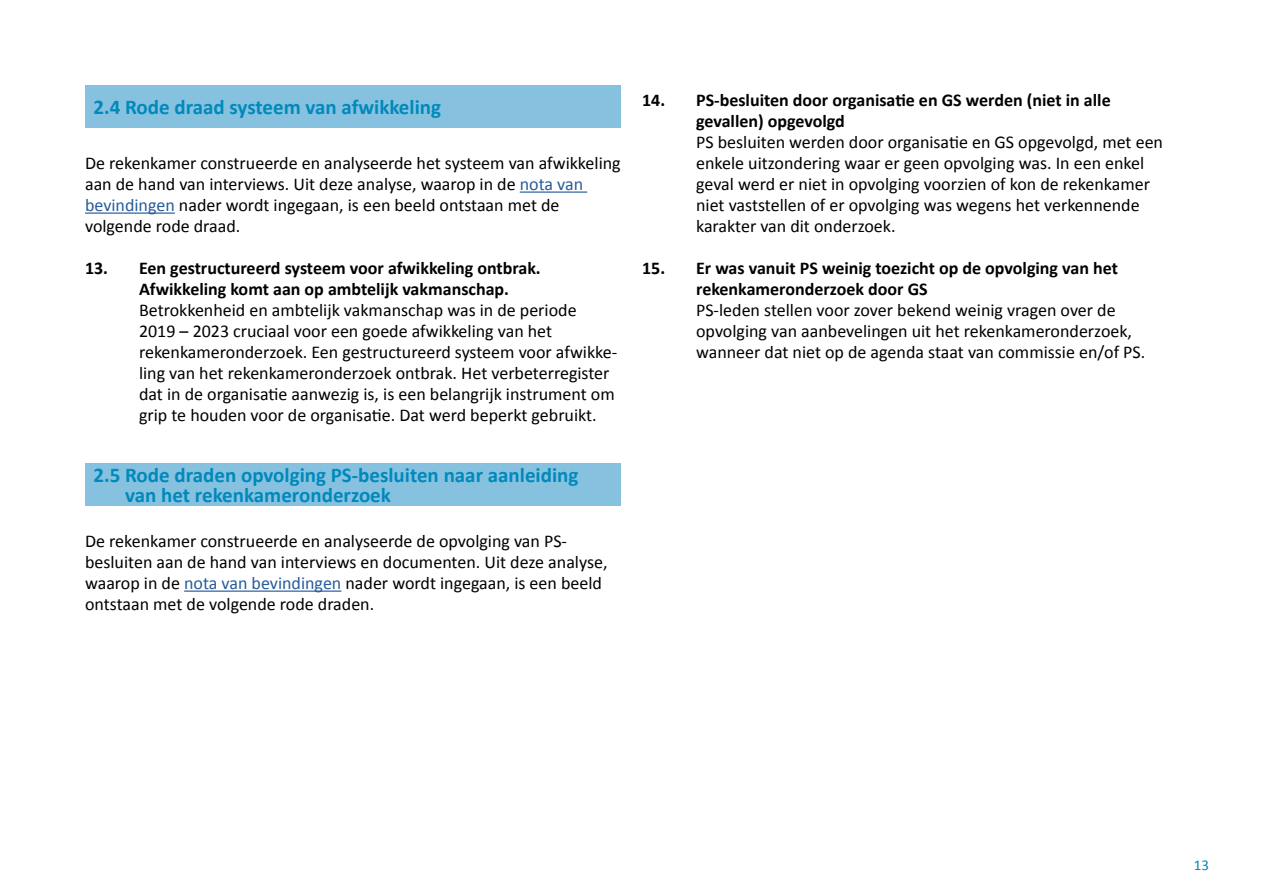
<style>
.page{position:relative;width:1263px;height:893px;background:#fff}
.page>*{position:absolute;margin:0;border:0;box-sizing:border-box;transform-origin:0 0}
.t1{font:700 21px/19.5px "Calibri";color:#0089bb}
.t2{font:18px/21px "Calibri";color:#000}
.t3{font:700 18px/21px "Calibri";color:#000}
.t4{font:18px "Calibri Bold 2";color:#000}
.t5{font:15px "Calibri";color:#0089bb}
.s1{font-family:"Calibri 2";color:#275b9b}
.s2{color:#275b9b}
</style>
<div class="page">
<div style="left:85px;top:463px;width:536px;height:43px;background:#86c2e0"></div>
<div style="left:85px;top:85px;width:536px;height:43px;background:#86c2e0"></div>
<hr style="left:520px;top:191px;width:67px;height:2px;background:#275b9b">
<hr style="left:85px;top:212px;width:90px;height:2px;background:#275b9b">
<hr style="left:184px;top:590px;width:157px;height:2px;background:#275b9b">
<h3 class="t1" style="left:94px;top:97px;width:349px">2.4 Rode draad systeem van afwikkeling</h3>
<h3 class="t4" style="left:642px;top:87px;width:25px">14.</h3>
<p class="t2" style="left:85px;top:152px;width:537px">De rekenkamer construeerde en analyseerde het systeem van afwikkeling aan de hand van interviews. Uit deze analyse, waarop in de <span class="s1">nota van </span><span class="s2">bevindingen</span> nader wordt ingegaan, is een beeld ontstaan met de volgende rode draad.</p>
<p class="t3" style="left:85px;top:257px;width:457px">13. Een gestructureerd systeem voor afwikkeling ontbrak.</p>
<p class="t3" style="left:642px;top:257px;width:25px">15.</p>
<p class="t3" style="left:139px;top:278px;width:372px">Afwikkeling komt aan op ambtelijk vakmanschap.</p>
<p class="t2" style="left:139px;top:299px;width:480px">Betrokkenheid en ambtelijk vakmanschap was in de periode 2019 – 2023 cruciaal voor een goede afwikkeling van het rekenkameronderzoek. Een gestructureerd systeem voor afwikke&shy;ling van het rekenkameronderzoek ontbrak. Het verbeterregister dat in de organisatie aanwezig is, is een belangrijk instrument om grip te houden voor de organisatie. Dat werd beperkt gebruikt.</p>
<h3 class="t1" style="left:125px;top:465px;width:455px;text-indent:-32px">2.5 Rode draden opvolging PS-besluiten naar aanleiding van het rekenkameronderzoek</h3>
<p class="t2" style="left:85px;top:530px;width:524px">De rekenkamer construeerde en analyseerde de opvolging van PS&shy;besluiten aan de hand van interviews en documenten. Uit deze analyse, waarop in de <span class="s2">nota van bevindingen</span> nader wordt ingegaan, is een beeld ontstaan met de volgende rode draden.</p>
<h4 class="t4" style="left:696px;top:87px;width:416px">PS-besluiten door organisatie en GS werden (niet in alle</h4>
<p class="t3" style="left:696px;top:110px;width:150px">gevallen) opgevolgd</p>
<p class="t2" style="left:696px;top:131px;width:468px">PS besluiten werden door organisatie en GS opgevolgd, met een enkele uitzondering waar er geen opvolging was. In een enkel geval werd er niet in opvolging voorzien of kon de rekenkamer niet vaststellen of er opvolging was wegens het verkennende karakter van dit onderzoek.</p>
<p class="t3" style="left:696px;top:257px;width:423px">Er was vanuit PS weinig toezicht op de opvolging van het rekenkameronderzoek door GS</p>
<p class="t2" style="left:696px;top:299px;width:451px">PS-leden stellen voor zover bekend weinig vragen over de opvolging van aanbevelingen uit het rekenkameronderzoek, wanneer dat niet op de agenda staat van commissie en/of PS.</p>
<p class="t5" style="left:1194px;top:854px;width:17px">13</p>
</div>
